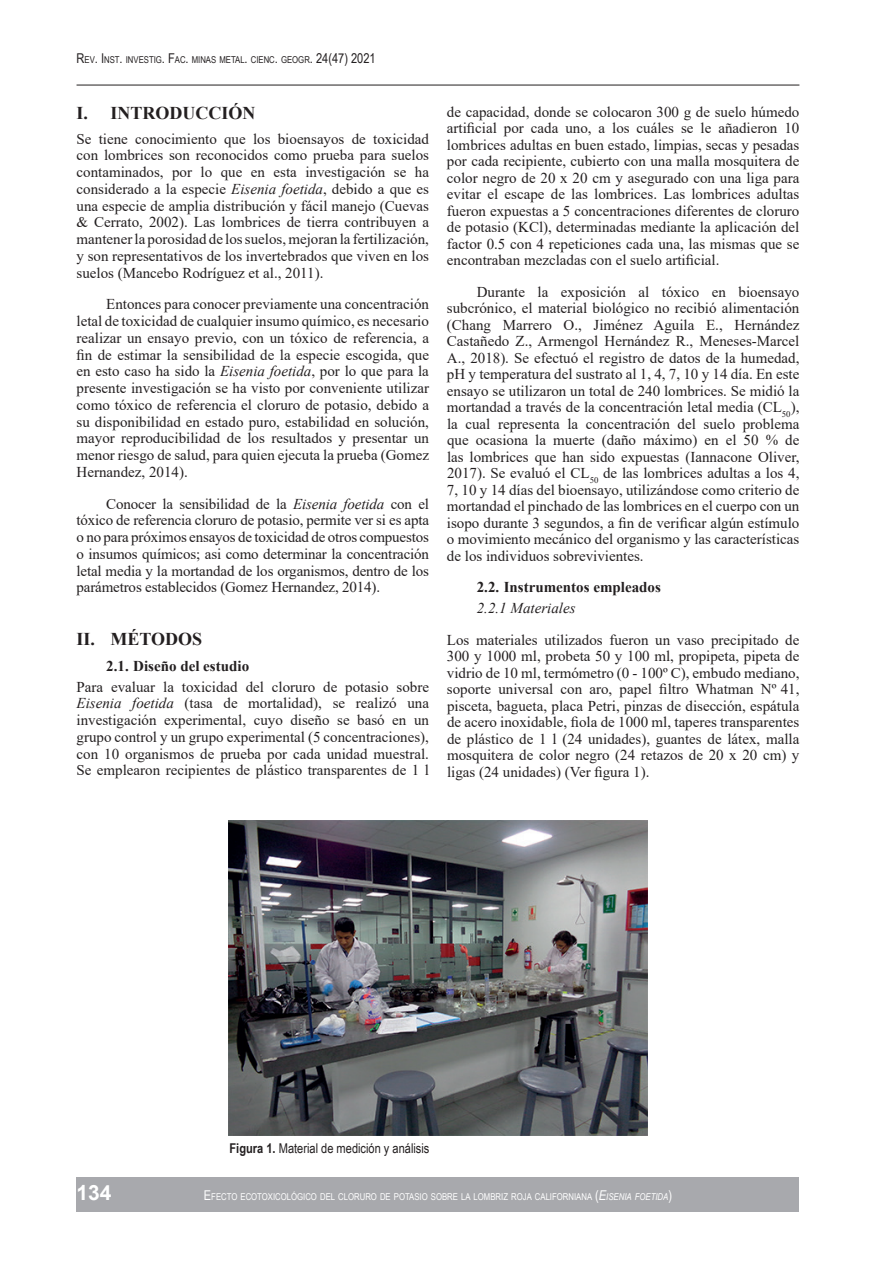
<style>
.page{position:relative;width:893px;height:1263px;background:#fff}
.page>*{position:absolute;margin:0;border:0;box-sizing:border-box;transform-origin:0 0}
.t1{font:700 21px "Arial";color:#fff}
.t2{font:700 18px "Times New Roman";color:#231f20}
.t3{font:15px/16.5px "Times New Roman";color:#231f20;text-align:justify}
.t4{font:700 15px "Times New Roman";color:#231f20}
.t5{font:italic 15px "Times New Roman";color:#231f20}
.t6{font:13.5px "Arial Narrow";color:#231f20}
.t7{font:9.45px "Arial Narrow";color:#fff}
.t8{font:9.45px "Arial Narrow";color:#231f20}
.s1{font-size:13.5px}
.s2{font-style:italic}
.s3{font-weight:700}
.s4{font-style:italic;font-size:13.5px}
</style>
<div class="page">
<div style="left:77px;top:1178px;width:722px;height:34px;background:#a8a9ad"></div>
<hr style="left:77px;top:85px;width:722px;height:1px;background:#231f20">
<img style="left:228px;top:821px;width:420px;height:314px">
<p class="t8" style="left:77px;top:53px;width:301px"><span class="s1">R</span>EV<span class="s1">. I</span> NST<span class="s1">.</span> INVESTIG<span class="s1">. F</span>AC<span class="s1">.</span> MINAS METAL<span class="s1">.</span> CIENC<span class="s1">.</span> GEOGR<span class="s1">. 24(47) 2021</span></p>
<p class="t2" style="left:77px;top:99px;width:181px">I. INTRODUCCIÓN</p>
<p class="t3" style="left:77px;top:130px;width:354px">Se tiene conocimiento que los bioensayos de toxicidad con lombrices son reconocidos como prueba para suelos contaminados, por lo que en esta investigación se ha considerado a la especie <span class="s2">Eisenia foetida</span>, debido a que es una especie de amplia distribución y fácil manejo (Cuevas &amp; Cerrato, 2002). Las lombrices de tierra contribuyen a mantener la porosidad de los suelos, mejoran la fertilización, y son representativos de los invertebrados que viven en los suelos (Mancebo Rodríguez et al., 2011).</p>
<p class="t3" style="left:77px;top:295px;width:354px;text-indent:30px">Entonces para conocer previamente una concentración letal de toxicidad de cualquier insumo químico, es necesario realizar un ensayo previo, con un tóxico de referencia, a fin de estimar la sensibilidad de la especie escogida, que en esto caso ha sido la <span class="s2">Eisenia foetida</span>, por lo que para la presente investigación se ha visto por conveniente utilizar como tóxico de referencia el cloruro de potasio, debido a su disponibilidad en estado puro, estabilidad en solución, mayor reproducibilidad de los resultados y presentar un menor riesgo de salud, para quien ejecuta la prueba (Gomez Hernandez, 2014).</p>
<p class="t3" style="left:77px;top:495px;width:354px;text-indent:30px">Conocer la sensibilidad de la <span class="s2">Eisenia foetida</span> con el tóxico de referencia cloruro de potasio, permite ver si es apta o no para próximos ensayos de toxicidad de otros compuestos o insumos químicos; asi como determinar la concentración letal media y la mortandad de los organismos, dentro de los parámetros establecidos (Gomez Hernandez, 2014).</p>
<p class="t2" style="left:77px;top:626px;width:127px">II. MÉTODOS</p>
<p class="t4" style="left:106px;top:655px;width:144px">2.1. Diseño del estudio</p>
<p class="t3" style="left:77px;top:678px;width:354px">Para evaluar la toxicidad del cloruro de potasio sobre <span class="s2">Eisenia foetida</span> (tasa de mortalidad), se realizó una investigación experimental, cuyo diseño se basó en un grupo control y un grupo experimental (5 concentraciones), con 10 organismos de prueba por cada unidad muestral.<br>Se emplearon recipientes de plástico transparentes de 1 l</p>
<p class="t3" style="left:447px;top:103px;width:354px">de capacidad, donde se colocaron 300 g de suelo húmedo artificial por cada uno, a los cuáles se le añadieron 10 lombrices adultas en buen estado, limpias, secas y pesadas por cada recipiente, cubierto con una malla mosquitera de color negro de 20 x 20 cm y asegurado con una liga para evitar el escape de las lombrices. Las lombrices adultas fueron expuestas a 5 concentraciones diferentes de cloruro de potasio (KCl), determinadas mediante la aplicación del factor 0.5 con 4 repeticiones cada una, las mismas que se encontraban mezcladas con el suelo artificial.</p>
<p class="t3" style="left:447px;top:283px;width:354px;text-indent:30px">Durante la exposición al tóxico en bioensayo subcrónico, el material biológico no recibió alimentación (Chang Marrero O., Jiménez Aguila E., Hernández Castañedo Z., Armengol Hernández R., Meneses-Marcel A., 2018). Se efectuó el registro de datos de la humedad, pH y temperatura del sustrato al 1, 4, 7, 10 y 14 día. En este ensayo se utilizaron un total de 240 lombrices. Se midió la mortandad a través de la concentración letal media (CL<sub>50</sub>), la cual representa la concentración del suelo problema que ocasiona la muerte (daño máximo) en el 50 % de las lombrices que han sido expuestas (Iannacone Oliver, 2017). Se evaluó el CL<sub>50</sub> de las lombrices adultas a los 4, 7, 10 y 14 días del bioensayo, utilizándose como criterio de mortandad el pinchado de las lombrices en el cuerpo con un isopo durante 3 segundos, a fin de verificar algún estímulo o movimiento mecánico del organismo y las características de los individuos sobrevivientes.</p>
<p class="t4" style="left:477px;top:576px;width:186px">2.2. Instrumentos empleados</p>
<p class="t5" style="left:477px;top:598px;width:100px">2.2.1 Materiales</p>
<p class="t3" style="left:447px;top:631px;width:354px">Los materiales utilizados fueron un vaso precipitado de 300 y 1000 ml, probeta 50 y 100 ml, propipeta, pipeta de vidrio de 10 ml, termómetro (0 - 100º C), embudo mediano, soporte universal con aro, papel filtro Whatman Nº 41, pisceta, bagueta, placa Petri, pinzas de disección, espátula de acero inoxidable, fiola de 1000 ml, taperes transparentes de plástico de 1 l (24 unidades), guantes de látex, malla mosquitera de color negro (24 retazos de 20 x 20 cm) y ligas (24 unidades) (Ver figura 1).</p>
<p class="t6" style="left:230px;top:1139px;width:201px"><span class="s3">Figura 1.</span> Material de medición y análisis</p>
<h1 class="t1" style="left:77px;top:1178px;width:37px">134</h1>
<p class="t7" style="left:204px;top:1189px;width:470px"><span class="s1">E</span>FECTO ECOTOXICOLÓGICO DEL CLORURO DE POTASIO SOBRE LA LOMBRIZ ROJA CALIFORNIANA <span class="s1">(</span><span class="s4">E</span><span class="s2">ISENIA FOETIDA</span><span class="s1">)</span></p>
</div>
